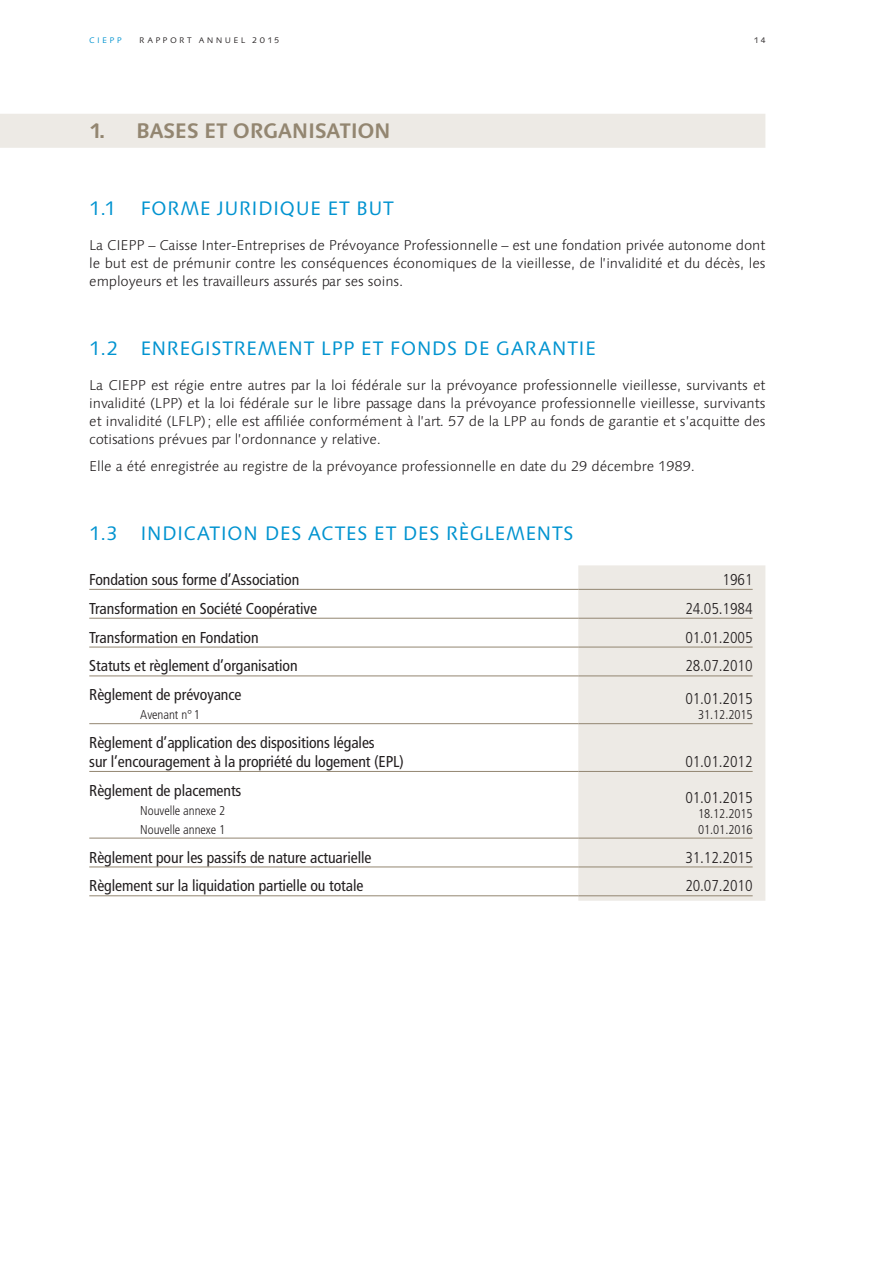
<style>
.page{position:relative;width:893px;height:1263px;background:#fff}
.page>*{position:absolute;margin:0;border:0;box-sizing:border-box;transform-origin:0 0}
.t1{font:700 21px "Linotype Syntax";letter-spacing:-.02em;color:#938671}
.t2{font:19.5px "Linotype Syntax";letter-spacing:.02em;color:#0093d0}
.t3{font:condensed 15.75px/18.9px "Frutiger LT Std";letter-spacing:-.005em;color:#231f20}
.t4{font:300 condensed 15.75px "Frutiger LT Std";letter-spacing:-.005em;color:#231f20}
.t5{font:300 14.25px/18px "Linotype Syntax";letter-spacing:-.005em;color:#231f20;text-align:justify}
.t6{font:300 condensed 12.75px/18.9px "Frutiger LT Std";letter-spacing:-.005em;color:#231f20}
.t7{font:300 10.5px "Linotype Syntax SC";letter-spacing:.225em;color:#231f20}
.t8{font:300 10.5px "Linotype Syntax SC";letter-spacing:.215em;color:#0093d0}
</style>
<div class="page">
<div style="left:578px;top:565px;width:187px;height:336px;background:#edeae5"></div>
<hr style="left:89px;top:589px;width:489px;height:1px;background:#938671">
<hr style="left:578px;top:589px;width:175px;height:1px;background:#938671">
<hr style="left:89px;top:618px;width:489px;height:1px;background:#938671">
<hr style="left:578px;top:618px;width:175px;height:1px;background:#938671">
<hr style="left:89px;top:647px;width:489px;height:1px;background:#938671">
<hr style="left:578px;top:647px;width:175px;height:1px;background:#938671">
<hr style="left:89px;top:676px;width:489px;height:1px;background:#938671">
<hr style="left:578px;top:676px;width:175px;height:1px;background:#938671">
<hr style="left:89px;top:723px;width:489px;height:1px;background:#938671">
<hr style="left:578px;top:723px;width:175px;height:1px;background:#938671">
<hr style="left:89px;top:771px;width:489px;height:1px;background:#938671">
<hr style="left:578px;top:771px;width:175px;height:1px;background:#938671">
<hr style="left:89px;top:838px;width:489px;height:1px;background:#938671">
<hr style="left:578px;top:838px;width:175px;height:1px;background:#938671">
<hr style="left:89px;top:867px;width:489px;height:1px;background:#938671">
<hr style="left:578px;top:867px;width:175px;height:1px;background:#938671">
<hr style="left:89px;top:895px;width:489px;height:1px;background:#938671">
<hr style="left:578px;top:895px;width:175px;height:1px;background:#938671">
<div style="left:0;top:114px;width:765px;height:34px;background:#edeae5"></div>
<p class="t8" style="left:89px;top:33px;width:34px">ciepp</p>
<p class="t7" style="left:139px;top:33px;width:141px">rapport annuel 2015</p>
<p class="t7" style="left:754px;top:33px;width:12px">14</p>
<h1 class="t1" style="left:89px;top:118px;width:303px">1. BASES ET ORGANISATION</h1>
<h2 class="t2" style="left:89px;top:197px;width:28px">1.1</h2>
<h2 class="t2" style="left:140px;top:197px;width:255px">FORME JURIDIQUE ET BUT</h2>
<p class="t5" style="left:89px;top:236px;width:678px">La CIEPP – Caisse Inter-Entreprises de Prévoyance Professionnelle – est une fondation privée autonome dont le but est de prémunir contre les conséquences économiques de la vieillesse, de l’invalidité et du décès, les employeurs et les travailleurs assurés par ses soins.</p>
<h2 class="t2" style="left:89px;top:337px;width:508px">1.2 ENREGISTREMENT LPP ET FONDS DE GARANTIE</h2>
<p class="t5" style="left:89px;top:376px;width:678px">La CIEPP est régie entre autres par la loi fédérale sur la prévoyance professionnelle vieillesse, survivants et invalidité (LPP) et la loi fédérale sur le libre passage dans la prévoyance professionnelle vieillesse, survivants et invalidité (LFLP); elle est affiliée conformément à l’art. 57 de la LPP au fonds de garantie et s’acquitte des cotisations prévues par l’ordonnance y relative.</p>
<p class="t5" style="left:89px;top:457px;width:607px">Elle a été enregistrée au registre de la prévoyance professionnelle en date du 29 décembre 1989.</p>
<h2 class="t2" style="left:89px;top:522px;width:486px">1.3 INDICATION DES ACTES ET DES RÈGLEMENTS</h2>
<p class="t3" style="left:89px;top:570px;width:211px">Fondation sous forme d’Association</p>
<p class="t4" style="left:723px;top:570px;width:32px">1961</p>
<p class="t3" style="left:89px;top:599px;width:229px">Transformation en Société Coopérative</p>
<p class="t4" style="left:685px;top:599px;width:69px">24.05.1984</p>
<p class="t3" style="left:89px;top:628px;width:171px">Transformation en Fondation</p>
<p class="t4" style="left:685px;top:628px;width:69px">01.01.2005</p>
<p class="t3" style="left:89px;top:657px;width:210px">Statuts et règlement d’organisation</p>
<p class="t4" style="left:685px;top:657px;width:69px">28.07.2010</p>
<p class="t3" style="left:89px;top:685px;width:154px">Règlement de prévoyance</p>
<p class="t6" style="left:140px;top:705px;width:61px">Avenant n°1</p>
<p class="t4" style="left:685px;top:689px;width:69px">01.01.2015</p>
<p class="t6" style="left:698px;top:705px;width:56px">31.12.2015</p>
<p class="t3" style="left:89px;top:733px;width:316px">Règlement d’application des dispositions légales<br>sur l’encouragement à la propriété du logement (EPL)</p>
<p class="t3" style="left:89px;top:781px;width:154px">Règlement de placements</p>
<p class="t6" style="left:140px;top:801px;width:86px">Nouvelle annexe 2<br>Nouvelle annexe 1</p>
<p class="t4" style="left:685px;top:753px;width:69px">01.01.2012</p>
<p class="t4" style="left:685px;top:789px;width:69px">01.01.2015</p>
<p class="t6" style="left:698px;top:806px;width:56px;line-height:15.3px">18.12.2015<br>01.01.2016</p>
<p class="t3" style="left:89px;top:848px;width:284px">Règlement pour les passifs de nature actuarielle</p>
<p class="t4" style="left:685px;top:848px;width:69px">31.12.2015</p>
<p class="t3" style="left:89px;top:876px;width:276px">Règlement sur la liquidation partielle ou totale</p>
<p class="t4" style="left:685px;top:877px;width:69px">20.07.2010</p>
</div>
